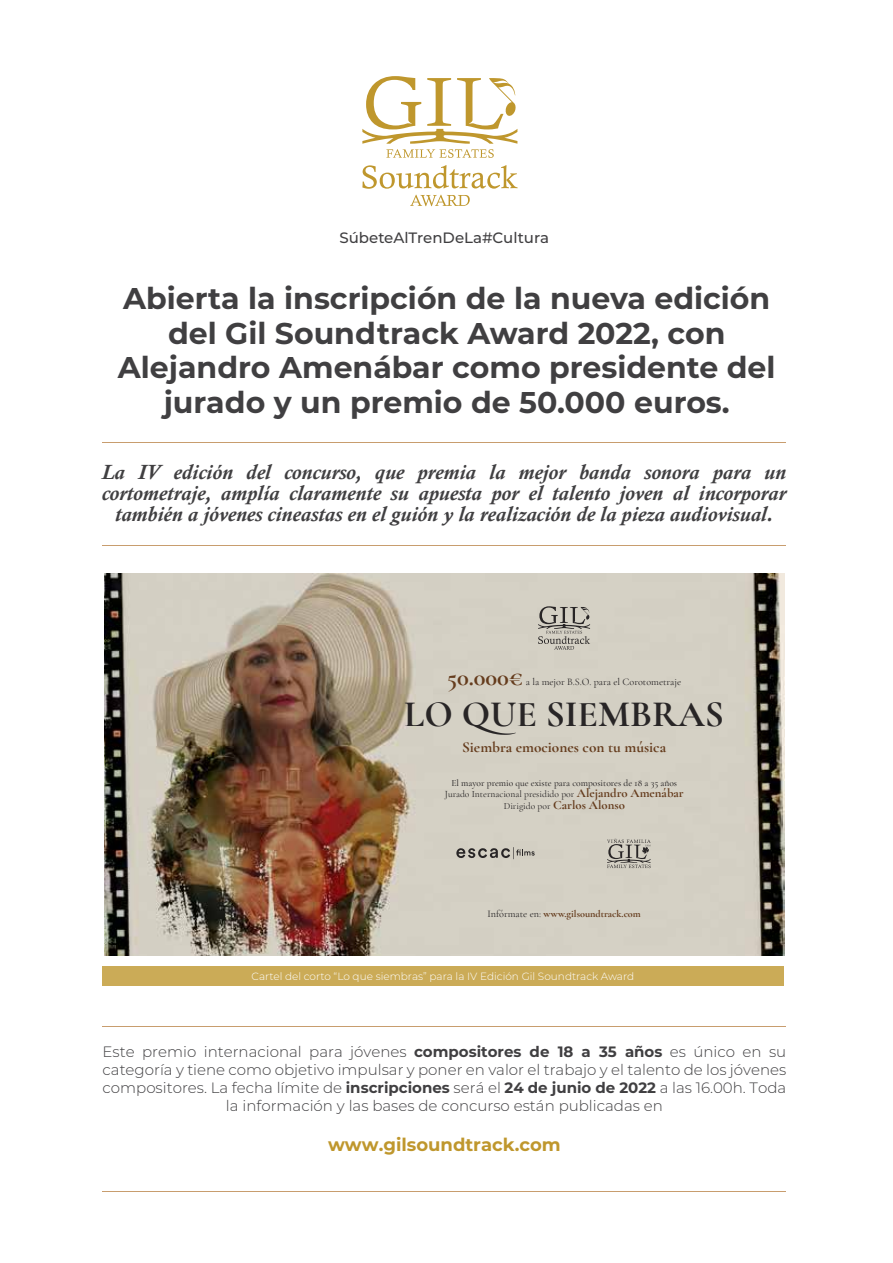
<style>
.page{position:relative;width:893px;height:1263px;background:#fff}
.page>*{position:absolute;margin:0;border:0;box-sizing:border-box;transform-origin:0 0}
.t1{font:700 37.2px "Cormorant Garamond";color:#282526}
.t2{font:700 30px/34.5px "Montserrat";color:#403f41;text-align:center}
.t3{font:700 24.3px "Cormorant Garamond";color:#653c1d}
.t4{font:italic 700 21px/21px "Calisto";color:#403f41;text-align:center}
.t5{font:700 18px "Montserrat";color:#bf972d}
.t6{font:700 15.15px "Cormorant Garamond";color:#653c1d}
.t7{font:300 15px/18px "Montserrat";color:#403f41;text-align:center}
.t8{font:500 15px "Montserrat";color:#403f41}
.t9{font:700 12.6px "Cormorant Garamond";color:#653c1d}
.t10{font:300 10.5px "Montserrat";color:#fff}
.t11{font:700 10.05px "Cormorant Garamond";color:#653c1d}
.t12{font:10.05px "Cormorant Garamond";color:#282526}
.t13{font:500 9.45px/11.7px "Cormorant Garamond";color:#282526;text-align:center}
.s1{font-weight:400}
.s2{font-weight:700;font-size:12.6px;color:#653c1d}
.s3{font-weight:400;font-size:9.45px;color:#282526}
.s4{font-weight:400;color:#282526}
.s5{font-weight:700}
</style>
<div class="page">
<div style="left:103px;top:966px;width:681px;height:20px;background:#cbab57"></div>
<hr style="left:103px;top:442px;width:683px;height:1px;background:#c89d6e">
<hr style="left:103px;top:1026px;width:683px;height:1px;background:#c89d6e">
<hr style="left:103px;top:545px;width:683px;height:1px;background:#c89d6e">
<hr style="left:103px;top:1191px;width:683px;height:1px;background:#c89d6e">
<svg style="left:362px;top:76px;width:156px;height:130px"></svg>
<img style="left:105px;top:573px;width:679px;height:382px">
<svg style="left:538px;top:606px;width:52px;height:44px;background:#afaba2"></svg>
<svg style="left:456px;top:847px;width:79px;height:12px"></svg>
<svg style="left:607px;top:839px;width:44px;height:29px"></svg>
<p class="t8" style="left:339px;top:227px;width:211px">SúbeteAlTrenDeLa#Cultura</p>
<h2 class="t2" style="left:118px;top:280px;width:659px">Abierta la inscripción de la nueva edición del Gil Soundtrack Award 2022, con Alejandro Amenábar como presidente del jurado y un premio de 50.000 euros.</h2>
<h3 class="t4" style="left:102px;top:462px;width:686px">La IV edición del concurso, que premia la mejor banda sonora para un cortometraje, amplía claramente su apuesta por el talento joven al incorporar también a jóvenes cineastas en el guión y la realización de la pieza audiovisual.</h3>
<h3 class="t3" style="left:447px;top:662px;width:78px">50.000€</h3>
<p class="t12" style="left:526px;top:675px;width:157px">a la mejor B.S.O. para el Corotometraje</p>
<h1 class="t1" style="left:404px;top:691px;width:322px">LO QUE SIEMBRAS</h1>
<p class="t6" style="left:462px;top:738px;width:206px">Siembra emociones con tu música</p>
<p class="t13" style="left:445px;top:777px;width:240px">El mayor premio que existe para compositores de 18 a 35 años<br><span class="s1">Jurado Internacional presidido por</span> <span class="s2">Alejandro Amenábar</span></p>
<p class="t9" style="left:504px;top:797px;width:123px"><span class="s3">Dirigido por</span> Carlos Alonso</p>
<p class="t11" style="left:487px;top:908px;width:155px"><span class="s4">Infórmate en:</span> www.gilsoundtrack.com</p>
<p class="t10" style="left:252px;top:969px;width:384px">Cartel del corto “Lo que siembras” para la IV Edición Gil Soundtrack Award</p>
<p class="t7" style="left:103px;top:1042px;width:685px">Este premio internacional para jóvenes <span class="s5">compositores de 18 a 35 años</span> es único en su categoría y tiene como objetivo impulsar y poner en valor el trabajo y el talento de los jóvenes compositores. La fecha límite de <span class="s5">inscripciones</span> será el <span class="s5">24 de junio de 2022</span> a las 16.00h. Toda la información y las bases de concurso están publicadas en</p>
<p class="t5" style="left:328px;top:1131px;width:234px">www.gilsoundtrack.com</p>
</div>
